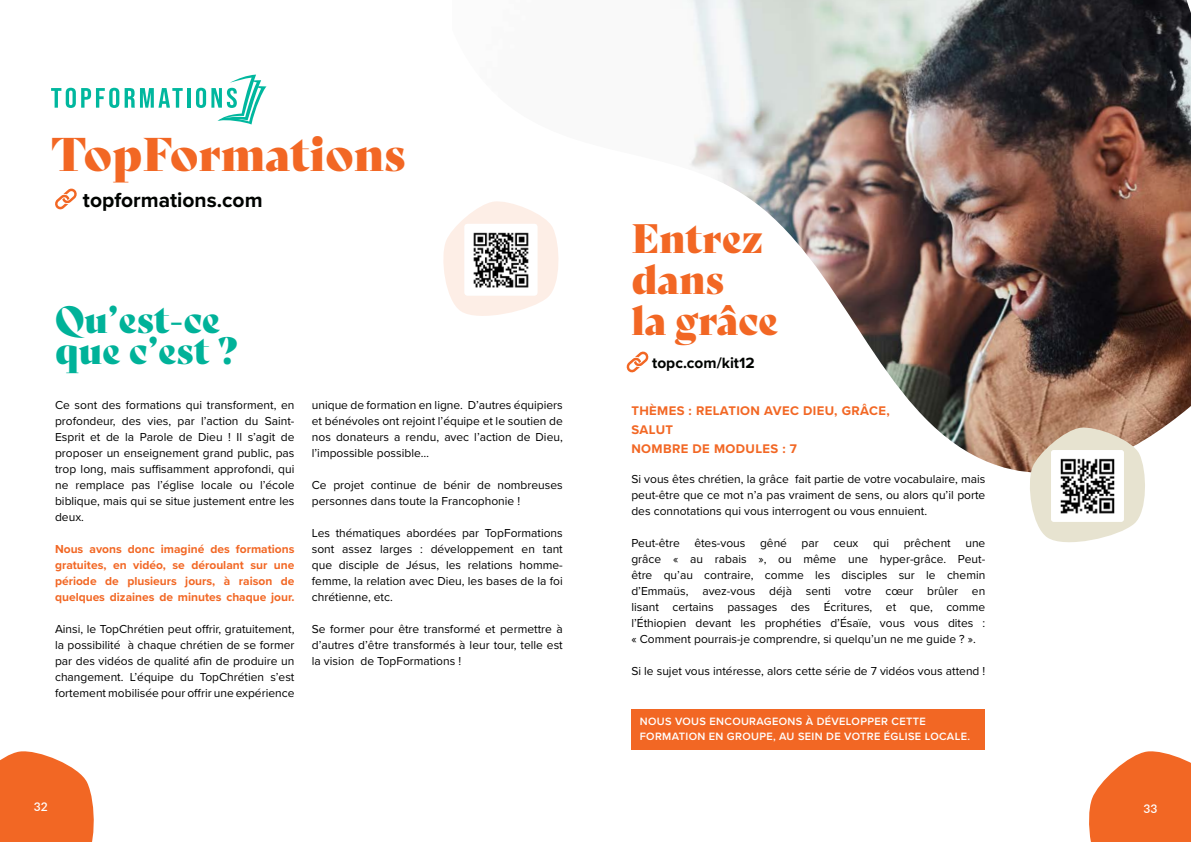
<style>
.page{position:relative;width:1191px;height:842px;background:#fff}
.page>*{position:absolute;margin:0;border:0;box-sizing:border-box;transform-origin:0 0}
.t1{font:46px "Bely Display";color:#f26724}
.t2{font:40px/41px "Bely Display";color:#f26724}
.t3{font:36.7px/31.1px "Bely Display";color:#00b299}
.t4{font:700 21px "Proxima Nova";color:#000300}
.t5{font:700 15.4px "Proxima Nova";color:#000300}
.t6{font:700 13px/19px "Proxima Nova";letter-spacing:.03em;color:#f26724}
.t7{font:12px/16px "Proxima Nova";color:#000;text-align:justify}
.t8{font:700 12px/16px "Proxima Nova";color:#f26724;text-align:justify}
.t9{font:600 12px "Lato";color:#fff}
.t10{font:600 11px/15px "Proxima Nova";letter-spacing:.03em;color:#fff}
</style>
<div class="page">
<svg style="left:0;top:751px;width:94px;height:91px;background:#f3793d"></svg>
<svg style="left:51px;top:88px;width:68px;height:20px"></svg>
<svg style="left:125px;top:88px;width:58px;height:20px"></svg>
<hr style="left:187px;top:88px;width:4px;height:20px;background:#00b79e">
<svg style="left:196px;top:75px;width:70px;height:49px"></svg>
<svg style="left:443px;top:232px;width:9px;height:67px"></svg>
<svg style="left:55px;top:188px;width:22px;height:22px"></svg>
<svg style="left:1089px;top:751px;width:102px;height:91px;background:#f37d44"></svg>
<img style="left:452px;top:0;width:739px;height:472px">
<svg style="left:1026px;top:426px;width:122px;height:117px"></svg>
<img style="left:1051px;top:450px;width:72px;height:72px">
<div style="left:631px;top:709px;width:354px;height:41px;background:#f26724"></div>
<svg style="left:626px;top:351px;width:23px;height:22px"></svg>
<h1 class="t1" style="left:51px;top:117px;width:356px">TopFormations</h1>
<h3 class="t4" style="left:83px;top:184px;width:181px">topformations.com</h3>
<h3 class="t3" style="left:55px;top:301px;width:184px">Qu’est-ce que c’est ?</h3>
<p class="t7" style="left:55px;top:396px;width:241px">Ce sont des formations qui transforment, en profondeur, des vies, par l’action du Saint-Esprit et de la Parole de Dieu ! Il s’agit de proposer un enseignement grand public, pas trop long, mais suffisamment approfondi, qui ne remplace pas l’église locale ou l’école biblique, mais qui se situe justement entre les deux.</p>
<p class="t8" style="left:55px;top:541px;width:241px">Nous avons donc imaginé des formations gratuites, en vidéo, se déroulant sur une période de plusieurs jours, à raison de quelques dizaines de minutes chaque jour.</p>
<p class="t7" style="left:55px;top:620px;width:241px">Ainsi, le TopChrétien peut offrir, gratuitement, la possibilité à chaque chrétien de se former par des vidéos de qualité afin de produire un changement. L’équipe du TopChrétien s’est fortement mobilisée pour offrir une expérience</p>
<p class="t7" style="left:312px;top:396px;width:252px">unique de formation en ligne. D’autres équipiers et bénévoles ont rejoint l’équipe et le soutien de nos donateurs a rendu, avec l’action de Dieu, l’impossible possible…</p>
<p class="t7" style="left:312px;top:476px;width:252px">Ce projet continue de bénir de nombreuses personnes dans toute la Francophonie !</p>
<p class="t7" style="left:312px;top:524px;width:252px">Les thématiques abordées par TopFormations sont assez larges : développement en tant que disciple de Jésus, les relations homme&shy;femme, la relation avec Dieu, les bases de la foi chrétienne, etc.</p>
<p class="t7" style="left:312px;top:620px;width:252px">Se former pour être transformé et permettre à d’autres d’être transformés à leur tour, telle est la vision de TopFormations !</p>
<p class="t9" style="left:34px;top:797px;width:15px">32</p>
<h2 class="t2" style="left:631px;top:214px;width:148px">Entrez dans<br>la grâce</h2>
<p class="t5" style="left:652px;top:351px;width:104px">topc.com/kit12</p>
<p class="t6" style="left:631px;top:400px;width:260px">THÈMES : RELATION AVEC DIEU, GRÂCE,<br>SALUT<br>NOMBRE DE MODULES : 7</p>
<p class="t7" style="left:631px;top:470px;width:355px">Si vous êtes chrétien, la grâce fait partie de votre vocabulaire, mais peut-être que ce mot n’a pas vraiment de sens, ou alors qu’il porte des connotations qui vous interrogent ou vous ennuient.</p>
<p class="t7" style="left:631px;top:534px;width:355px">Peut-être êtes-vous gêné par ceux qui prêchent une grâce « au rabais », ou même une hyper-grâce. Peut&shy;être qu’au contraire, comme les disciples sur le chemin d’Emmaüs, avez-vous déjà senti votre cœur brûler en lisant certains passages des Écritures, et que, comme l’Éthiopien devant les prophéties d’Ésaïe, vous vous dites : « Comment pourrais-je comprendre, si quelqu’un ne me guide ? ».</p>
<p class="t7" style="left:631px;top:662px;width:355px">Si le sujet vous intéresse, alors cette série de 7 vidéos vous attend !</p>
<p class="t10" style="left:640px;top:713px;width:332px">NOUS VOUS ENCOURAGEONS À DÉVELOPPER CETTE<br>FORMATION EN GROUPE, AU SEIN DE VOTRE ÉGLISE LOCALE.</p>
<p class="t9" style="left:1143px;top:799px;width:15px">33</p>
</div>
